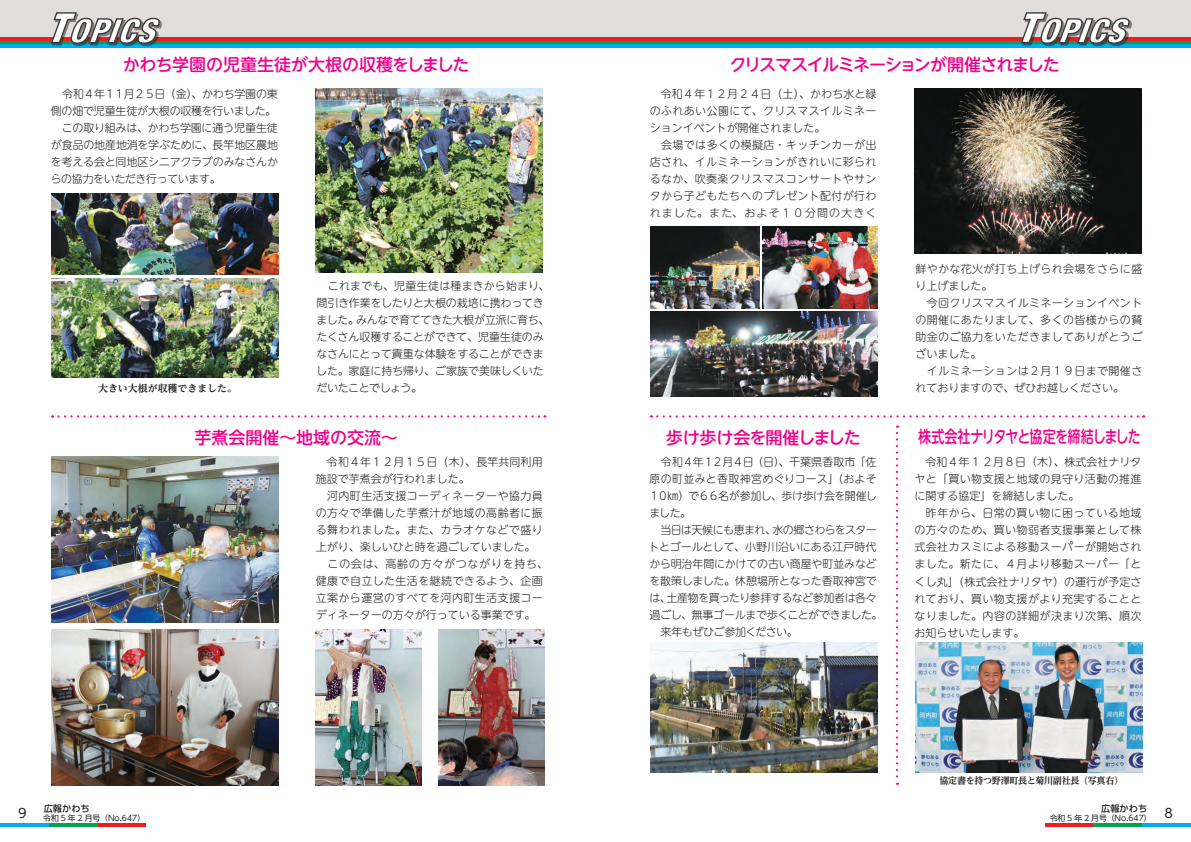
<style>
.page{position:relative;width:1191px;height:842px;background:#fff}
.page>*{position:absolute;margin:0;border:0;box-sizing:border-box;transform-origin:0 0}
.t1{font:500 17px "UD Shin M Go Pro";letter-spacing:-.07em;color:#ed028c}
.t2{font:500 17px "UD Shin M Go Pro";letter-spacing:-.005em;color:#ed028c}
.t3{font:500 17px "UD Shin M Go Pro";letter-spacing:-.05em;color:#ed028c;scale:.77 1}
.t4{font:500 17px "UD Shin M Go Pro";letter-spacing:-.05em;color:#ed028c}
.t5{font:500 17px "UD Shin M Go Pro";color:#ed028c}
.t6{font:12.8px "UD Shin Go Pro";color:#231f20}
.t7{font:300 11px/17px "UD Shin M Go Pro";letter-spacing:.035em;color:#231f20}
.t8{font:300 11px/17px "UD Shin M Go Pro";letter-spacing:-.02em;color:#231f20}
.t9{font:300 11px/17px "UD Shin M Go Pro";letter-spacing:-.015em;color:#231f20}
.t10{font:300 11px "UD Shin M Go Pro";letter-spacing:.01em;color:#231f20}
.t11{font:300 11px "UD Shin M Go Pro";letter-spacing:-.045em;color:#231f20}
.t12{font:300 11px "UD Shin M Go Pro";letter-spacing:-.01em;color:#231f20}
.t13{font:300 11px/17px "UD Shin M Go Pro";letter-spacing:-.035em;color:#231f20}
.t14{font:300 11px "UD Shin M Go Pro";letter-spacing:-.05em;color:#231f20}
.t15{font:300 11px "UD Shin M Go Pro";letter-spacing:-.025em;color:#231f20}
.t16{font:300 11px "UD Shin M Go Pro";letter-spacing:-.055em;color:#231f20}
.t17{font:700 9.9px "UD Reimin Pro";color:#231f20}
.t18{font:700 9.2px "UD Reimin Pro";letter-spacing:-.02em;color:#231f20}
.t19{font:500 9.2px "UD Shin Go Pro";color:#231f20}
.t20{font:7.8px "UD Shin Go Pro";color:#231f20}
</style>
<div class="page">
<hr style="left:97px;top:824px;width:49px;height:3px;background:#ee1d23">
<hr style="left:0;top:824px;width:49px;height:3px;background:#00aeef">
<hr style="left:49px;top:824px;width:48px;height:3px;background:#00a54f">
<hr style="left:1044px;top:824px;width:49px;height:3px;background:#ee1d23">
<hr style="left:1142px;top:824px;width:49px;height:3px;background:#00aeef">
<hr style="left:1093px;top:824px;width:49px;height:3px;background:#00a54f">
<div style="left:52px;top:15px;width:128px;height:33px;background:#00aeef"></div>
<div style="left:595px;top:0;width:596px;height:47px;background:#e2ddda"></div>
<div style="left:0;top:0;width:595px;height:47px;background:#e2ddda"></div>
<hr style="left:595px;top:38px;width:596px;height:3px;background:#ee1d23">
<hr style="left:595px;top:41px;width:596px;height:3px;background:#00a54f">
<hr style="left:595px;top:44px;width:596px;height:3px;background:#00aeef">
<hr style="left:0;top:38px;width:595px;height:3px;background:#ee1d23">
<hr style="left:0;top:41px;width:595px;height:3px;background:#00a54f">
<hr style="left:0;top:44px;width:595px;height:3px;background:#00aeef">
<div style="left:1022px;top:14px;width:109px;height:32px;background:#231f20;opacity:.5"></div>
<svg style="left:1019px;top:12px;width:111px;height:33px"></svg>
<div style="left:53px;top:14px;width:109px;height:32px;background:#231f20;opacity:.5"></div>
<svg style="left:50px;top:12px;width:110px;height:33px"></svg>
<img style="left:915px;top:642px;width:227px;height:130px">
<img style="left:650px;top:311px;width:227px;height:85px">
<img style="left:52px;top:279px;width:226px;height:99px">
<img style="left:52px;top:457px;width:226px;height:165px">
<img style="left:52px;top:629px;width:226px;height:156px">
<img style="left:315px;top:629px;width:106px;height:156px">
<img style="left:438px;top:629px;width:106px;height:156px">
<img style="left:650px;top:643px;width:227px;height:129px">
<svg style="left:651px;top:415px;width:493px;height:2px"></svg>
<svg style="left:52px;top:415px;width:493px;height:2px"></svg>
<svg style="left:896px;top:426px;width:2px;height:359px"></svg>
<img style="left:914px;top:89px;width:227px;height:165px">
<img style="left:316px;top:89px;width:227px;height:183px">
<img style="left:763px;top:226px;width:114px;height:82px">
<img style="left:650px;top:226px;width:110px;height:82px">
<img style="left:52px;top:193px;width:226px;height:82px">
<h1 class="t2" style="left:123px;top:51px;width:348px">かわち学園の児童生徒が大根の収穫をしました</h1>
<p class="t8" style="left:51px;top:85px;width:229px">　令和４年１１月２５日（金）、かわち学園の東側の畑で児童生徒が大根の収穫を行いました。　この取り組みは、かわち学園に通う児童生徒が食品の地産地消を学ぶために、長竿地区農地を考える会と同地区シニアクラブのみなさんからの協力をいただき行っています。</p>
<p class="t17" style="left:98px;top:380px;width:140px">大きい大根が収穫できました。</p>
<p class="t10" style="left:317px;top:276px;width:234px">　これまでも、児童生徒は種まきから始まり、</p>
<p class="t9" style="left:316px;top:293px;width:229px">間引き作業をしたりと大根の栽培に携わってき</p>
<p class="t15" style="left:356px;top:310px;width:195px">みんなで育ててきた大根が立派に育ち、</p>
<p class="t9" style="left:316px;top:310px;width:229px">ました。<br>たくさん収穫することができて、児童生徒のみなさんにとって貴重な体験をすることができました。家庭に持ち帰り、ご家族で美味しくいただいたことでしょう。</p>
<h1 class="t5" style="left:194px;top:423px;width:205px">芋煮会開催～地域の交流～</h1>
<p class="t7" style="left:316px;top:453px;width:234px">　令和４年１２月１５日（木）、長竿共同利用施設で芋煮会が行われました。<br>　河内町生活支援コーディネーターや協力員の方々で準備した芋煮汁が地域の高齢者に振る舞われました。また、カラオケなどで盛り上がり、楽しいひと時を過ごしていました。　この会は、高齢の方々がつながりを持ち、健康で自立した生活を継続できるよう、企画立案から運営のすべてを河内町生活支援コーディネーターの方々が行っている事業です。</p>
<h1 class="t1" style="left:729px;top:51px;width:331px">クリスマスイルミネーションが開催されました</h1>
<p class="t7" style="left:650px;top:85px;width:228px">　令和４年１２月２４日（土）、かわち水と緑のふれあい公園にて、クリスマスイルミネーションイベントが開催されました。<br>　会場では多くの模擬店・キッチンカーが出店され、イルミネーションがきれいに彩られるなか、吹奏楽クリスマスコンサートやサンタから子どもたちへのプレゼント配付が行われました。また、およそ１０分間の大きく</p>
<h1 class="t4" style="left:666px;top:423px;width:196px">歩け歩け会を開催しました</h1>
<p class="t11" style="left:650px;top:453px;width:228px">　令和４年１２月４日（日）、千葉県香取市「佐</p>
<p class="t10" style="left:649px;top:470px;width:229px">原の町並みと香取神宮めぐりコース」（およそ</p>
<p class="t11" style="left:648px;top:487px;width:230px">１０㎞）で６６名が参加し、歩け歩け会を開催し</p>
<p class="t10" style="left:649px;top:504px;width:43px">ました。</p>
<p class="t16" style="left:772px;top:521px;width:106px">水の郷さわらをスター</p>
<p class="t14" style="left:650px;top:521px;width:128px">　当日は天候にも恵まれ、</p>
<p class="t12" style="left:648px;top:538px;width:229px">トとゴールとして、小野川沿いにある江戸時代</p>
<p class="t9" style="left:649px;top:555px;width:229px">から明治年間にかけての古い商屋や町並みなど</p>
<p class="t12" style="left:649px;top:572px;width:229px">を散策しました。休憩場所となった香取神宮で</p>
<p class="t14" style="left:666px;top:589px;width:212px">土産物を買ったり参拝するなど参加者は各々</p>
<p class="t13" style="left:649px;top:589px;width:235px">は、<br>過ごし、無事ゴールまで歩くことができました。　来年もぜひご参加ください。</p>
<p class="t7" style="left:915px;top:260px;width:228px">鮮やかな花火が打ち上げられ会場をさらに盛り上げました。<br>　今回クリスマスイルミネーションイベントの開催にあたりまして、多くの皆様からの賛助金のご協力をいただきましてありがとうございました。<br>　イルミネーションは２月１９日まで開催されておりますので、ぜひお越しください。</p>
<h1 class="t3" style="left:918px;top:423px;width:291px">株式会社ナリタヤと協定を締結しました</h1>
<p class="t7" style="left:914px;top:453px;width:228px">　令和４年 1 ２月８日（木）、株式会社ナリタヤと「買い物支援と地域の見守り活動の推進に関する協定」を締結しました。<br>　昨年から、日常の買い物に困っている地域の方々のため、買い物弱者支援事業として株式会社カスミによる移動スーパーが開始されました。新たに、４月より移動スーパー「とくし丸」（株式会社ナリタヤ）の運行が予定されており、買い物支援がより充実することとなりました。内容の詳細が決まり次第、順次お知らせいたします。</p>
<p class="t18" style="left:939px;top:773px;width:185px">協定書を持つ野澤町長と菊川副社長（写真右(</p>
<p class="t6" style="left:18px;top:803px;width:10px">9</p>
<p class="t19" style="left:44px;top:800px;width:48px">広報かわち</p>
<p class="t19" style="left:1101px;top:800px;width:48px">広報かわち</p>
<p class="t6" style="left:1164px;top:803px;width:10px">8</p>
<p class="t20" style="left:43px;top:811px;width:103px">令和 5 年 2 月号（No.647(</p>
<p class="t20" style="left:1049px;top:811px;width:103px">令和 5 年 2 月号（No.647(</p>
</div>
